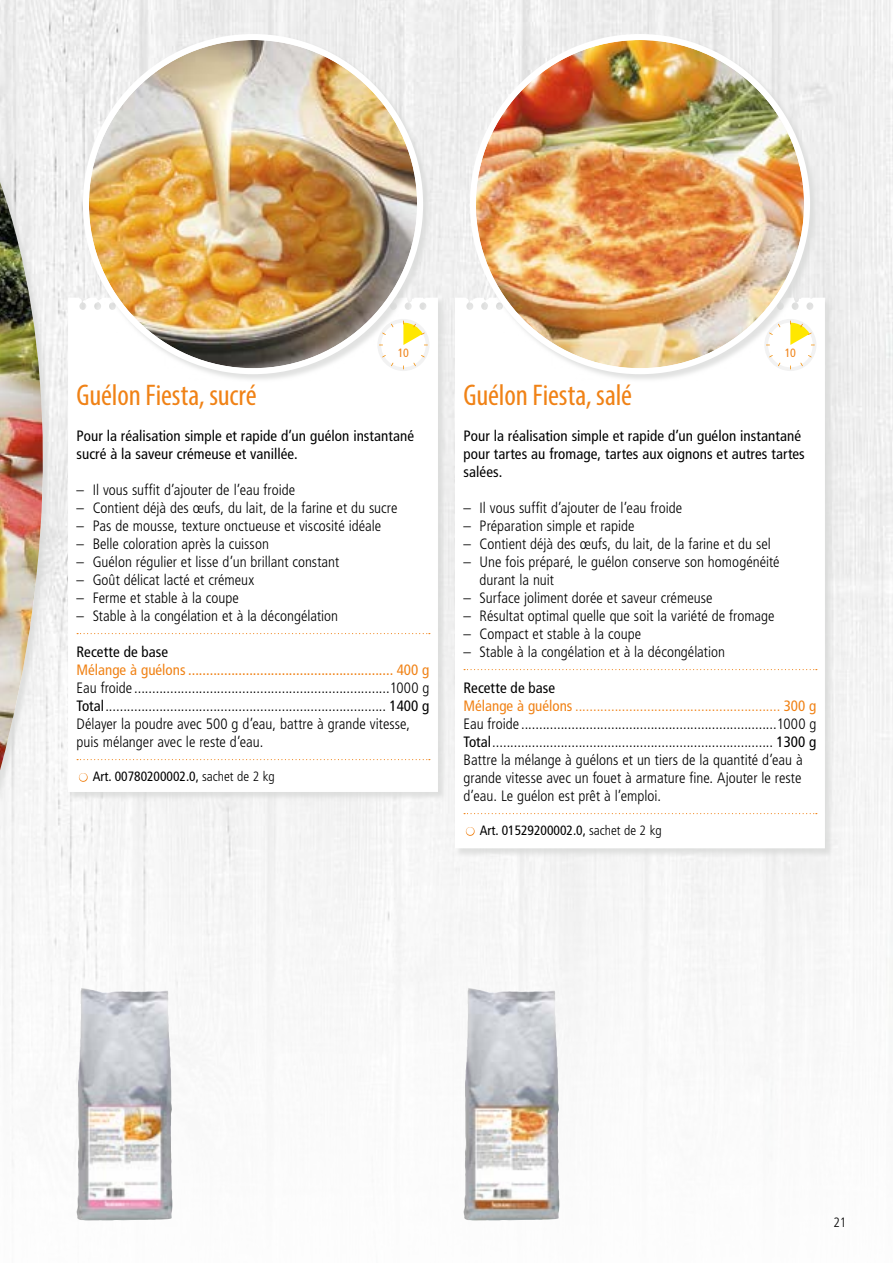
<style>
.page{position:relative;width:893px;height:1263px;background:#fff}
.page>*{position:absolute;margin:0;border:0;box-sizing:border-box;transform-origin:0 0}
.t1{font:condensed 30px "Myriad Pro";letter-spacing:-.005em;color:#f08216}
.t2{font:300 condensed 15px/18px "Frutiger LT Pro";color:#000}
.t3{font:condensed 15px/18px "Frutiger LT Pro";letter-spacing:.005em;color:#000}
.t4{font:condensed 15px "Frutiger LT Pro";color:#f08216}
.t5{font:condensed 13.5px "Frutiger LT Pro";color:#000}
.t6{font:300 condensed 13.5px "Frutiger LT Pro";color:#000}
.t7{font:condensed 12px "Frutiger LT Pro";color:#f08216}
.s1{font-weight:400}
.s2{font-weight:300}
.s3{font-weight:400;color:#f08216}
.s4{color:#f08216}
</style>
<div class="page">
<img style="left:105px;top:0;width:788px;height:1221px">
<svg style="left:0;top:0;width:105px;height:1221px"></svg>
<img style="left:0;top:182px;width:45px;height:588px">
<img style="left:77px;top:988px;width:84px;height:232px">
<img style="left:463px;top:988px;width:78px;height:232px">
<div style="left:68px;top:298px;width:378px;height:503px;background:#d8d9d8;opacity:.75"></div>
<svg style="left:68px;top:298px;width:370px;height:494px"></svg>
<svg style="left:77px;top:633px;width:353px;height:1px"></svg>
<svg style="left:77px;top:759px;width:353px;height:1px"></svg>
<div style="left:83px;top:34px;width:348px;height:348px;background:#d8d9d8;opacity:.75"></div>
<div style="left:86px;top:37px;width:334px;height:334px;background:#fff;border-radius:50%"></div>
<img style="left:89px;top:40px;width:328px;height:328px;border-radius:164px">
<div style="left:377px;top:319px;width:52px;height:52px;background:#f2f2f2;border-radius:50%"></div>
<svg style="left:379px;top:321px;width:49px;height:48px"></svg>
<div style="left:455px;top:298px;width:378px;height:558px;background:#e3e4e3"></div>
<div style="left:455px;top:298px;width:370px;height:550px;background:#fff"></div>
<svg style="left:464px;top:669px;width:353px;height:1px"></svg>
<svg style="left:464px;top:813px;width:353px;height:1px"></svg>
<div style="left:470px;top:34px;width:348px;height:348px;background:#d8d9d8;opacity:.75"></div>
<div style="left:473px;top:37px;width:334px;height:334px;background:#fff;border-radius:50%"></div>
<img style="left:476px;top:40px;width:328px;height:328px;border-radius:164px">
<div style="left:764px;top:319px;width:52px;height:52px;background:#f2f2f2;border-radius:50%"></div>
<svg style="left:766px;top:321px;width:49px;height:48px"></svg>
<svg style="left:79px;top:773px;width:8px;height:8px"></svg>
<svg style="left:466px;top:827px;width:8px;height:8px"></svg>
<p class="t7" style="left:398px;top:346px;width:13px">10</p>
<h1 class="t1" style="left:77px;top:377px;width:182px">Guélon Fiesta, sucré</h1>
<p class="t3" style="left:77px;top:427px;width:339px">Pour la réalisation simple et rapide d’un guélon instantané sucré à la saveur crémeuse et vanillée.</p>
<p class="t2" style="left:77px;top:481px;width:220px">– Il vous suffit d’ajouter de l’eau froide</p>
<p class="t2" style="left:77px;top:499px;width:322px">– Contient déjà des œufs, du lait, de la farine et du sucre</p>
<p class="t2" style="left:77px;top:517px;width:306px">– Pas de mousse, texture onctueuse et viscosité idéale</p>
<p class="t2" style="left:77px;top:535px;width:194px">– Belle coloration après la cuisson</p>
<p class="t2" style="left:77px;top:553px;width:264px">– Guélon régulier et lisse d’un brillant constant</p>
<p class="t2" style="left:77px;top:571px;width:179px">– Goût délicat lacté et crémeux</p>
<p class="t2" style="left:77px;top:589px;width:164px">– Ferme et stable à la coupe</p>
<p class="t2" style="left:77px;top:607px;width:263px">– Stable à la congélation et à la décongélation</p>
<p class="t3" style="left:77px;top:643px;width:93px">Recette de base</p>
<p class="t4" style="left:77px;top:661px;width:354px">Mélange à guélons ......................................................... 400 g</p>
<p class="t2" style="left:77px;top:679px;width:354px">Eau froide .......................................................................1000 g <span class="s1">Total</span>.............................................................................. <span class="s1">1400 g </span>Délayer la poudre avec 500 g d’eau, battre à grande vitesse, puis mélanger avec le reste d’eau.</p>
<p class="t5" style="left:93px;top:769px;width:184px">Art. 00780200002.0, <span class="s2">sachet de 2 kg</span></p>
<p class="t7" style="left:785px;top:346px;width:13px">10</p>
<h1 class="t1" style="left:463px;top:377px;width:170px">Guélon Fiesta, salé</h1>
<p class="t3" style="left:463px;top:427px;width:343px">Pour la réalisation simple et rapide d’un guélon instantané pour tartes au fromage, tartes aux oignons et autres tartes salées.</p>
<p class="t2" style="left:463px;top:499px;width:220px">– Il vous suffit d’ajouter de l’eau froide</p>
<p class="t2" style="left:463px;top:517px;width:173px">– Préparation simple et rapide</p>
<p class="t2" style="left:463px;top:535px;width:309px">– Contient déjà des œufs, du lait, de la farine et du sel</p>
<p class="t2" style="left:480px;top:553px;width:302px;text-indent:-16px">– Une fois préparé, le guélon conserve son homogénéité durant la nuit</p>
<p class="t2" style="left:463px;top:589px;width:250px">– Surface joliment dorée et saveur crémeuse</p>
<p class="t2" style="left:463px;top:607px;width:313px">– Résultat optimal quelle que soit la variété de fromage</p>
<p class="t2" style="left:463px;top:625px;width:179px">– Compact et stable à la coupe</p>
<p class="t2" style="left:463px;top:643px;width:263px">– Stable à la congélation et à la décongélation</p>
<p class="t2" style="left:463px;top:679px;width:354px"><span class="s1">Recette de base<br></span><span class="s3">Mélange à guélons</span> <span class="s4">.........................................................</span> <span class="s3">300 g </span>Eau froide .......................................................................1000 g <span class="s1">Total</span>.............................................................................. <span class="s1">1300 g </span>Battre la mélange à guélons et un tiers de la quantité d’eau à grande vitesse avec un fouet à armature fine. Ajouter le reste d’eau. Le guélon est prêt à l’emploi.</p>
<p class="t5" style="left:480px;top:823px;width:184px">Art. 01529200002.0, <span class="s2">sachet de 2 kg</span></p>
<p class="t6" style="left:833px;top:1215px;width:14px">21</p>
</div>
